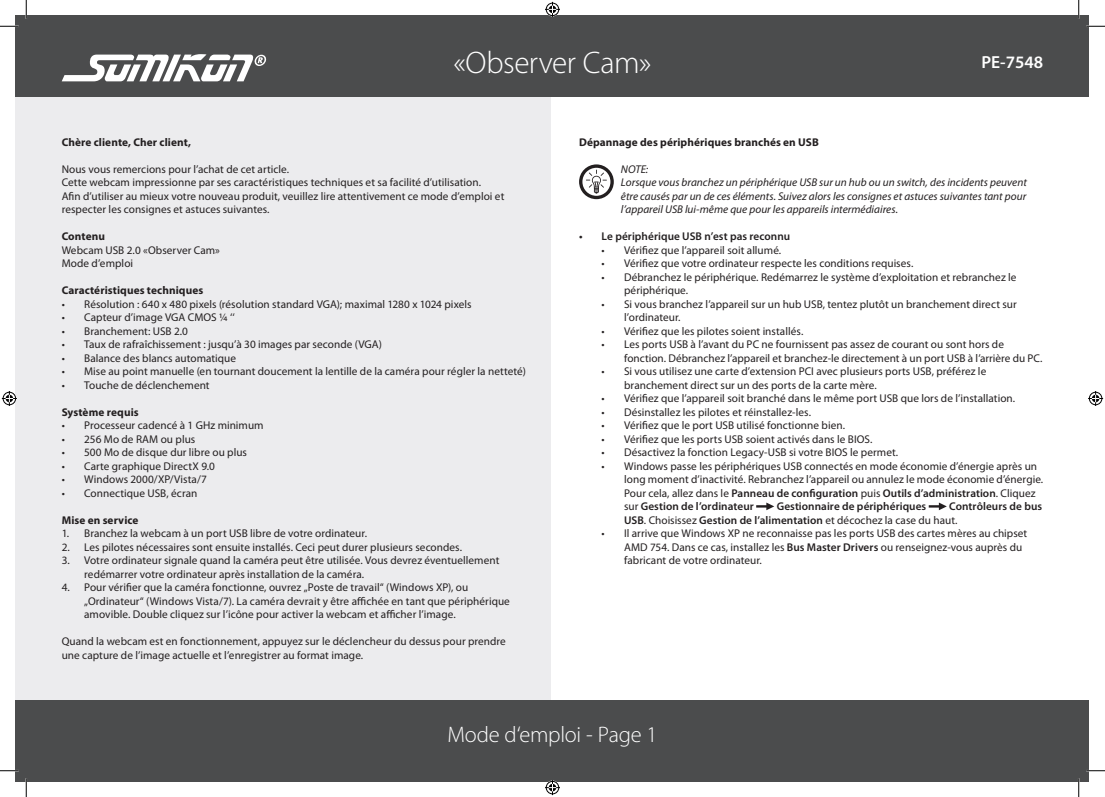
<style>
.page{position:relative;width:1105px;height:797px;background:#fff}
.page>*{position:absolute;margin:0;border:0;box-sizing:border-box;transform-origin:0 0}
.t1{font:300 31.25px "Myriad Pro";letter-spacing:-.02em;color:#fff}
.t2{font:300 22.5px "Myriad Pro";letter-spacing:-.01em;color:#fff}
.t3{font:600 17.5px "Myriad Pro";color:#fff}
.Aufzählung_Ebene_2{font:11.25px/13.5px "Myriad Pro";letter-spacing:.005em;color:#231f20}
.Aufzählung_Ebene_1_Z{font:11.25px/13.5px "Myriad Pro";letter-spacing:.005em;color:#231f20}
.Aufzählung_Ebene_1{font:11.25px "Myriad Pro";letter-spacing:.005em;color:#231f20}
.Fließtext_Ebene_1{font:11.25px/13.5px "Myriad Pro";letter-spacing:.005em;color:#231f20}
.HINWEIS{font:italic 11.25px/13.5px "Myriad Pro";color:#231f20}
.Überschrift_Ebene_1{font:700 11.25px "Myriad Pro";letter-spacing:.01em;color:#231f20}
.Aufzählung_Ebene_2-2{font:600 11.25px/13.5px "Myriad Pro";letter-spacing:.005em;color:#231f20}
.Überschrift_Ebene_2{font:600 11.25px "Myriad Pro";letter-spacing:.005em;color:#231f20}
.s1{font-weight:600}
.s2{font-weight:400}
</style>
<div class="page">
<div style="left:16px;top:16px;width:535px;height:765px;background:#ececee"></div>
<div style="left:16px;top:16px;width:1073px;height:81px;background:#4b4c4d"></div>
<div style="left:16px;top:699px;width:1073px;height:82px;background:#4b4c4d"></div>
<svg style="left:62px;top:54px;width:205px;height:27px"></svg>
<svg style="left:579px;top:164px;width:35px;height:35px"></svg>
<svg style="left:756px;top:502px;width:18px;height:8px"></svg>
<svg style="left:929px;top:502px;width:18px;height:8px"></svg>
<svg style="left:0;top:25px;width:19px;height:2px"></svg>
<svg style="left:1086px;top:25px;width:19px;height:2px"></svg>
<svg style="left:0;top:770px;width:19px;height:1px"></svg>
<svg style="left:1086px;top:770px;width:19px;height:1px"></svg>
<svg style="left:25px;top:0;width:2px;height:19px"></svg>
<svg style="left:25px;top:778px;width:2px;height:19px"></svg>
<svg style="left:1078px;top:0;width:1px;height:19px"></svg>
<svg style="left:1078px;top:778px;width:1px;height:19px"></svg>
<svg style="left:545px;top:2px;width:15px;height:15px"></svg>
<svg style="left:545px;top:780px;width:15px;height:15px"></svg>
<svg style="left:2px;top:391px;width:15px;height:15px"></svg>
<svg style="left:1088px;top:391px;width:15px;height:15px"></svg>
<p class="t1" style="left:453px;top:46px;width:199px">«Observer Cam»</p>
<p class="t3" style="left:981px;top:51px;width:63px">PE-7548</p>
<p class="Überschrift_Ebene_1" style="left:62px;top:134px;width:131px">Chère cliente, Cher client,</p>
<p class="Fließtext_Ebene_1" style="left:62px;top:162px;width:229px">Nous vous remercions pour l’achat de cet article.</p>
<p class="Fließtext_Ebene_1" style="left:62px;top:175px;width:421px">Cette webcam impressionne par ses caractéristiques techniques et sa facilité d’utilisation.</p>
<p class="Fließtext_Ebene_1" style="left:62px;top:189px;width:444px">Afin d’utiliser au mieux votre nouveau produit, veuillez lire attentivement ce mode d’emploi et respecter les consignes et astuces suivantes.</p>
<p class="Überschrift_Ebene_1" style="left:62px;top:229px;width:45px">Contenu</p>
<p class="Fließtext_Ebene_1" style="left:62px;top:243px;width:160px">Webcam USB 2.0 «Observer Cam»</p>
<p class="Fließtext_Ebene_1" style="left:62px;top:256px;width:73px">Mode d’emploi</p>
<p class="Überschrift_Ebene_1" style="left:62px;top:283px;width:143px">Caractéristiques techniques</p>
<p class="Aufzählung_Ebene_1" style="left:62px;top:297px;width:411px">• Résolution : 640 x 480 pixels (résolution standard VGA); maximal 1280 x 1024 pixels</p>
<p class="Aufzählung_Ebene_1" style="left:62px;top:310px;width:175px">• Capteur d’image VGA CMOS ¼ ‘‘</p>
<p class="Aufzählung_Ebene_1" style="left:62px;top:324px;width:128px">• Branchement: USB 2.0</p>
<p class="Aufzählung_Ebene_1" style="left:62px;top:337px;width:322px">• Taux de rafraîchissement : jusqu’à 30 images par seconde (VGA)</p>
<p class="Aufzählung_Ebene_1" style="left:62px;top:351px;width:176px">• Balance des blancs automatique</p>
<p class="Aufzählung_Ebene_1" style="left:62px;top:364px;width:466px">• Mise au point manuelle (en tournant doucement la lentille de la caméra pour régler la netteté)</p>
<p class="Aufzählung_Ebene_1" style="left:62px;top:378px;width:149px">• Touche de déclenchement</p>
<p class="Überschrift_Ebene_1" style="left:62px;top:404px;width:79px">Système requis</p>
<p class="Aufzählung_Ebene_1" style="left:62px;top:418px;width:203px">• Processeur cadencé à 1 GHz minimum</p>
<p class="Aufzählung_Ebene_1" style="left:62px;top:432px;width:135px">• 256 Mo de RAM ou plus</p>
<p class="Aufzählung_Ebene_1" style="left:62px;top:445px;width:187px">• 500 Mo de disque dur libre ou plus</p>
<p class="Aufzählung_Ebene_1" style="left:62px;top:459px;width:155px">• Carte graphique DirectX 9.0</p>
<p class="Aufzählung_Ebene_1" style="left:62px;top:472px;width:147px">• Windows 2000/XP/Vista/7</p>
<p class="Aufzählung_Ebene_1" style="left:62px;top:486px;width:137px">• Connectique USB, écran</p>
<p class="Überschrift_Ebene_1" style="left:62px;top:512px;width:78px">Mise en service</p>
<p class="Aufzählung_Ebene_1_Z" style="left:62px;top:526px;width:307px">1. Branchez la webcam à un port USB libre de votre ordinateur.</p>
<p class="Aufzählung_Ebene_1_Z" style="left:62px;top:540px;width:402px">2. Les pilotes nécessaires sont ensuite installés. Ceci peut durer plusieurs secondes.</p>
<p class="Aufzählung_Ebene_1_Z" style="left:84px;top:553px;width:417px;text-indent:-22px">3. Votre ordinateur signale quand la caméra peut être utilisée. Vous devrez éventuellement redémarrer votre ordinateur après installation de la caméra.</p>
<p class="Aufzählung_Ebene_1_Z" style="left:84px;top:580px;width:427px;text-indent:-22px">4. Pour vérifier que la caméra fonctionne, ouvrez „Poste de travail“ (Windows XP), ou „Ordinateur“ (Windows Vista/7). La caméra devrait y être affichée en tant que périphérique amovible. Double cliquez sur l’icône pour activer la webcam et afficher l’image.</p>
<p class="Fließtext_Ebene_1" style="left:62px;top:634px;width:446px">Quand la webcam est en fonctionnement, appuyez sur le déclencheur du dessus pour prendre une capture de l’image actuelle et l’enregistrer au format image.</p>
<p class="Überschrift_Ebene_1" style="left:579px;top:134px;width:241px">Dépannage des périphériques branchés en USB</p>
<p class="HINWEIS" style="left:621px;top:162px;width:407px">NOTE:<br>Lorsque vous branchez un périphérique USB sur un hub ou un switch, des incidents peuvent être causés par un de ces éléments. Suivez alors les consignes et astuces suivantes tant pour l’appareil USB lui-même que pour les appareils intermédiaires.</p>
<p class="Überschrift_Ebene_2" style="left:579px;top:229px;width:213px">• Le périphérique USB n’est pas reconnu</p>
<p class="Aufzählung_Ebene_2" style="left:602px;top:243px;width:181px">• Vérifiez que l’appareil soit allumé.</p>
<p class="Aufzählung_Ebene_2" style="left:602px;top:256px;width:313px">• Vérifiez que votre ordinateur respecte les conditions requises.</p>
<p class="Aufzählung_Ebene_2" style="left:624px;top:270px;width:394px;text-indent:-22px">• Débranchez le périphérique. Redémarrez le système d’exploitation et rebranchez le périphérique.</p>
<p class="Aufzählung_Ebene_2" style="left:624px;top:297px;width:394px;text-indent:-22px">• Si vous branchez l’appareil sur un hub USB, tentez plutôt un branchement direct sur l’ordinateur.</p>
<p class="Aufzählung_Ebene_2" style="left:602px;top:324px;width:203px">• Vérifiez que les pilotes soient installés.</p>
<p class="Aufzählung_Ebene_2" style="left:624px;top:337px;width:420px;text-indent:-22px">• Les ports USB à l’avant du PC ne fournissent pas assez de courant ou sont hors de fonction. Débranchez l’appareil et branchez-le directement à un port USB à l’arrière du PC.</p>
<p class="Aufzählung_Ebene_2" style="left:624px;top:364px;width:364px;text-indent:-22px">• Si vous utilisez une carte d’extension PCI avec plusieurs ports USB, préférez le branchement direct sur un des ports de la carte mère.</p>
<p class="Aufzählung_Ebene_2" style="left:602px;top:391px;width:415px">• Vérifiez que l’appareil soit branché dans le même port USB que lors de l’installation.</p>
<p class="Aufzählung_Ebene_2" style="left:602px;top:405px;width:211px">• Désinstallez les pilotes et réinstallez-les.</p>
<p class="Aufzählung_Ebene_2" style="left:602px;top:418px;width:245px">• Vérifiez que le port USB utilisé fonctionne bien.</p>
<p class="Aufzählung_Ebene_2" style="left:602px;top:432px;width:272px">• Vérifiez que les ports USB soient activés dans le BIOS.</p>
<p class="Aufzählung_Ebene_2" style="left:602px;top:445px;width:298px">• Désactivez la fonction Legacy-USB si votre BIOS le permet.</p>
<p class="Aufzählung_Ebene_2" style="left:624px;top:459px;width:421px;text-indent:-22px">• Windows passe les périphériques USB connectés en mode économie d’énergie après un long moment d’inactivité. Rebranchez l’appareil ou annulez le mode économie d’énergie.<br>Pour cela, allez dans le <span class="s1">Panneau de configuration</span> puis <span class="s1">Outils d’administration</span>. Cliquez sur <span class="s1">Gestion de l’ordinateur</span></p>
<p class="Aufzählung_Ebene_2-2" style="left:624px;top:499px;width:420px;text-indent:325px">Contrôleurs de bus<br>USB<span class="s2">. Choisissez</span> Gestion de l’alimentation <span class="s2">et décochez la case du haut.</span></p>
<p class="Aufzählung_Ebene_2" style="left:624px;top:526px;width:405px;text-indent:-22px">• Il arrive que Windows XP ne reconnaisse pas les ports USB des cartes mères au chipset<br>AMD 754. Dans ce cas, installez les <span class="s1">Bus Master Drivers</span> ou renseignez-vous auprès du fabricant de votre ordinateur.</p>
<p class="Aufzählung_Ebene_2-2" style="left:777px;top:499px;width:151px">Gestionnaire de périphériques</p>
<p class="t2" style="left:447px;top:722px;width:212px">Mode d‘emploi - Page 1</p>
</div>
